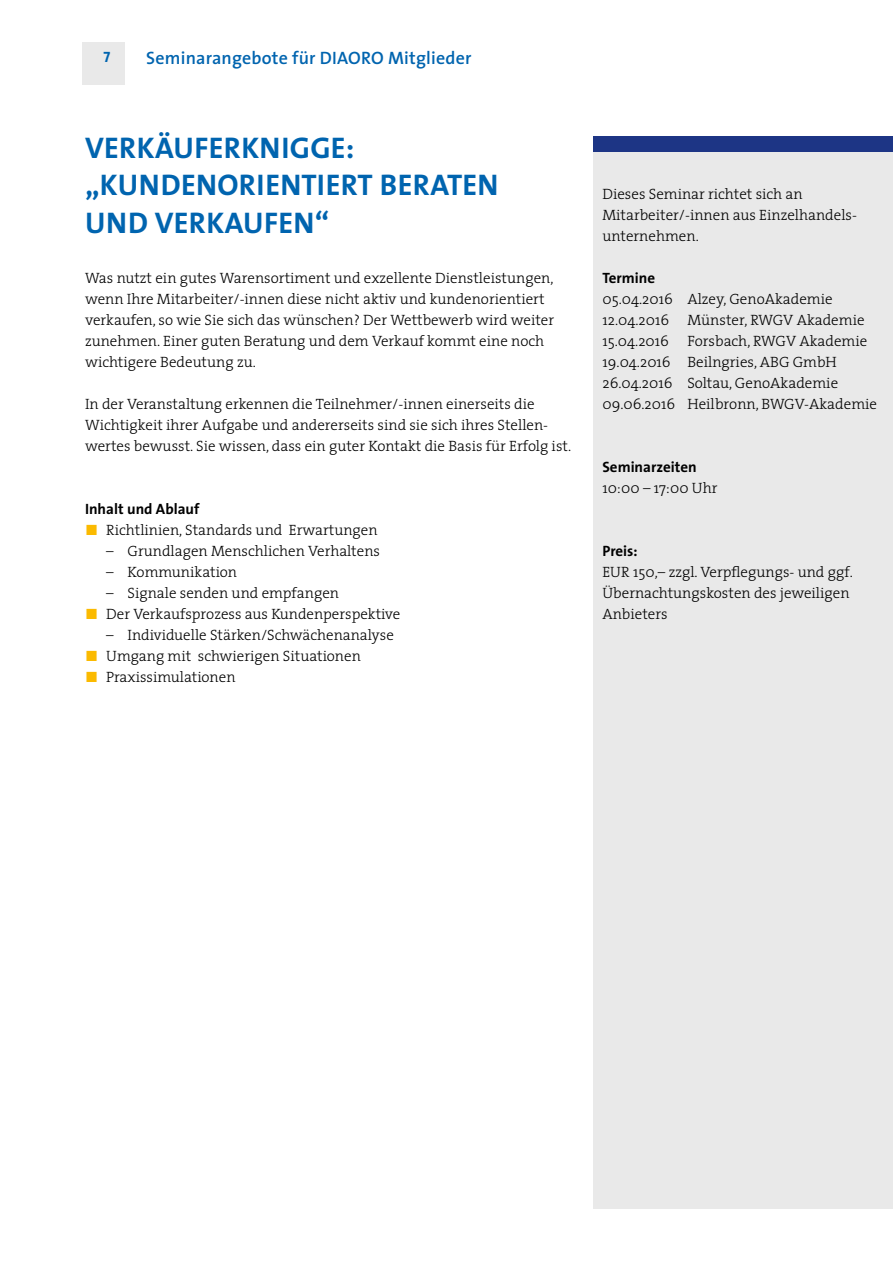
<style>
.page{position:relative;width:893px;height:1263px;background:#fff}
.page>*{position:absolute;margin:0;border:0;box-sizing:border-box;transform-origin:0 0}
.t1{font:700 30px/37.5px "The Sans";letter-spacing:.01em;color:#0064af}
.t2{font:600 18px "The Sans";letter-spacing:.01em;color:#0064af}
.t3{font:300 15px/21px "The Serif";color:#000}
.t4{font:700 15px "The Sans";color:#000}
.t5{font:15px "The Sans Bold Caps";color:#0064af}
.s1{font-family:"The Sans Expert";font-weight:400;color:#fbba00}
</style>
<div class="page">
<div style="left:594px;top:140px;width:299px;height:1068px;background:#e9e9e9"></div>
<div style="left:594px;top:136px;width:299px;height:15px;background:#1d3585"></div>
<div style="left:82px;top:43px;width:43px;height:42px;background:#e9e9e9"></div>
<p class="t5" style="left:104px;top:44px;width:8px">7</p>
<p class="t2" style="left:146px;top:43px;width:327px">Seminarangebote für DIAORO Mitglieder</p>
<h1 class="t1" style="left:85px;top:128px;width:415px">VERKÄUFERKNIGGE: „KUNDENORIENTIERT BERATEN<br>UND VERKAUFEN“</h1>
<p class="t3" style="left:85px;top:267px;width:471px">Was nutzt ein gutes Warensortiment und exzellente Dienstleistungen, wenn Ihre Mitarbeiter/-innen diese nicht aktiv und kundenorientiert verkaufen, so wie Sie sich das wünschen? Der Wettbewerb wird weiter zunehmen. Einer guten Beratung und dem Verkauf kommt eine noch wichtigere Bedeutung zu.</p>
<p class="t3" style="left:85px;top:393px;width:488px">In der Veranstaltung erkennen die Teilnehmer/-innen einerseits die<br>Wichtigkeit ihrer Aufgabe und andererseits sind sie sich ihres Stellen&shy;wertes bewusst. Sie wissen, dass ein guter Kontakt die Basis für Erfolg ist.</p>
<p class="t4" style="left:85px;top:496px;width:116px">Inhalt und Ablauf</p>
<p class="t3" style="left:85px;top:519px;width:294px"><span class="s1">ó</span> Richtlinien, Standards und Erwartungen</p>
<p class="t3" style="left:106px;top:540px;width:275px">– Grundlagen Menschlichen Verhaltens</p>
<p class="t3" style="left:106px;top:561px;width:132px">– Kommunikation</p>
<p class="t3" style="left:85px;top:582px;width:317px;text-indent:21px">– Signale senden und empfangen<br><span class="s1">ó</span> Der Verkaufsprozess aus Kundenperspektive</p>
<p class="t3" style="left:85px;top:624px;width:310px;text-indent:21px">– Individuelle Stärken/Schwächenanalyse <span class="s1">ó</span> Umgang mit schwierigen Situationen<br><span class="s1">ó</span> Praxissimulationen</p>
<p class="t3" style="left:602px;top:183px;width:255px">Dieses Seminar richtet sich an<br>Mitarbeiter/-innen aus Einzelhandels&shy;unternehmen.</p>
<p class="t4" style="left:602px;top:265px;width:54px">Termine</p>
<p class="t3" style="left:602px;top:288px;width:276px">05.04.2016 Alzey, GenoAkademie 12.04.2016 Münster, RWGV Akademie 15.04.2016 Forsbach, RWGV Akademie 19.04.2016 Beilngries, ABG GmbH 26.04.2016 Soltau, GenoAkademie 09.06.2016 Heilbronn, BWGV-Akademie</p>
<p class="t4" style="left:602px;top:454px;width:96px">Seminarzeiten</p>
<p class="t3" style="left:602px;top:477px;width:117px">10:00 – 17:00 Uhr</p>
<p class="t4" style="left:602px;top:538px;width:37px">Preis:</p>
<p class="t3" style="left:602px;top:561px;width:252px">EUR 150,– zzgl. Verpflegungs- und ggf.<br>Übernachtungskosten des jeweiligen<br>Anbieters</p>
</div>
